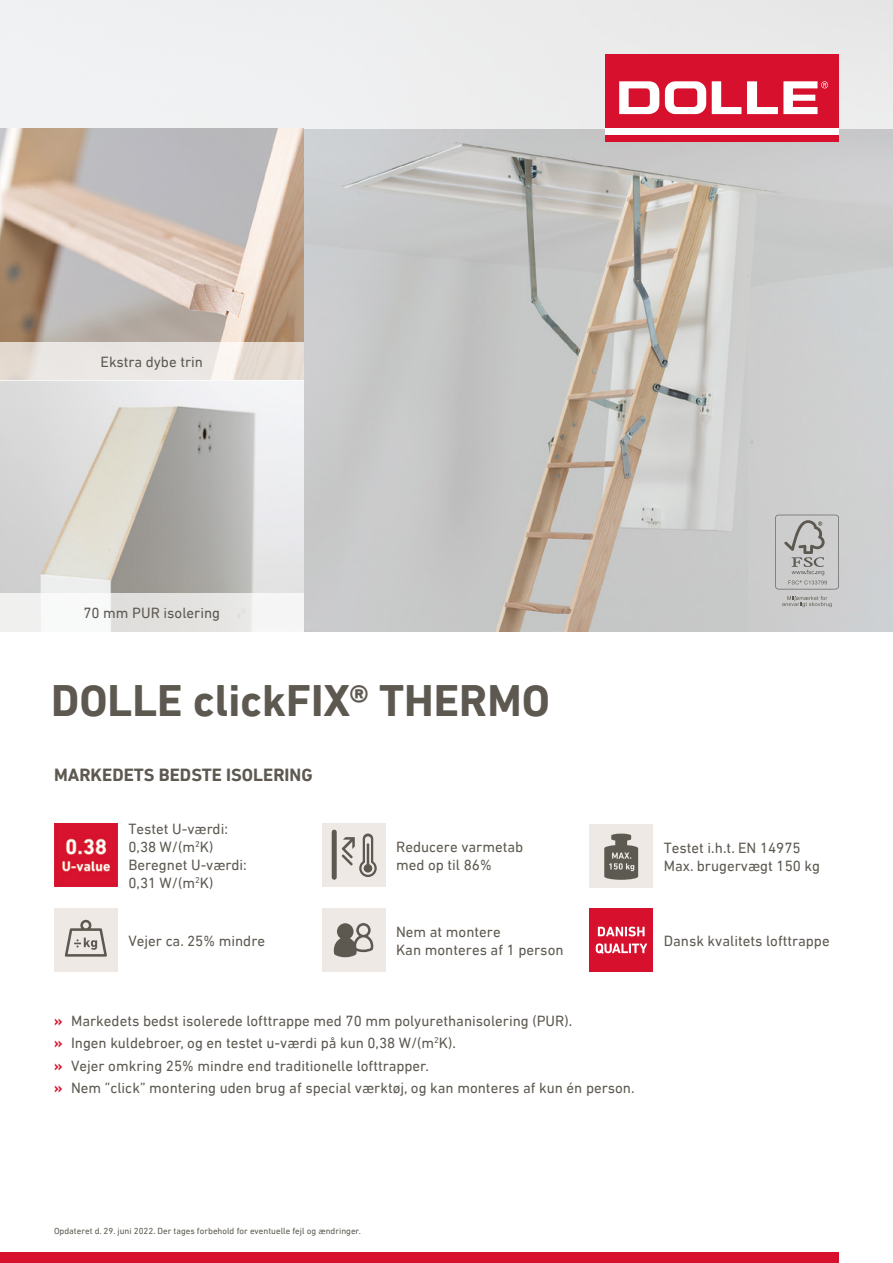
<style>
.page{position:relative;width:893px;height:1263px;background:#fff}
.page>*{position:absolute;margin:0;border:0;box-sizing:border-box;transform-origin:0 0}
.t1{font:700 45px "DIN Next LT Pro";color:#5d5951}
.t2{font:700 18px "DIN Next LT Pro";color:#5d5951}
.t3{font:15px/18px "DIN Next LT Pro";color:#5d5951}
.t4{font:9px "DIN Next LT Pro";color:#5d5951}
.s1{font-weight:700;color:#d7102d}
</style>
<div class="page">
<img style="left:54px;top:823px;width:64px;height:64px">
<img style="left:304px;top:128px;width:589px;height:503px">
<div style="left:0;top:0;width:893px;height:128px;background:#eeeef0"></div>
<div style="left:322px;top:908px;width:63px;height:64px;background:#eee9e5"></div>
<svg style="left:334px;top:923px;width:39px;height:34px"></svg>
<div style="left:589px;top:908px;width:64px;height:64px;background:#d7102d"></div>
<svg style="left:598px;top:926px;width:47px;height:10px"></svg>
<svg style="left:596px;top:943px;width:51px;height:11px"></svg>
<div style="left:54px;top:908px;width:64px;height:64px;background:#eee9e5"></div>
<svg style="left:65px;top:920px;width:42px;height:37px"></svg>
<img style="left:0;top:128px;width:304px;height:465px">
<svg style="left:0;top:343px;width:304px;height:38px;background:#e9e4df"></svg>
<svg style="left:0;top:593px;width:253px;height:38px;fill:#e8e7e5"></svg>
<svg style="left:782px;top:596px;width:50px;height:11px"></svg>
<svg style="left:775px;top:515px;width:64px;height:74px;background:#bdbdbc"></svg>
<div style="left:589px;top:824px;width:64px;height:64px;background:#eee9e5"></div>
<svg style="left:604px;top:834px;width:34px;height:46px"></svg>
<div style="left:322px;top:823px;width:63px;height:64px;background:#eee9e5"></div>
<div style="left:332px;top:830px;width:5px;height:50px;background:#5d5951;border-radius:3px"></div>
<svg style="left:342px;top:833px;width:35px;height:44px"></svg>
<div style="left:605px;top:54px;width:234px;height:87px;background:#d7102d"></div>
<div style="left:605px;top:128px;width:234px;height:6px;background:#fff"></div>
<svg style="left:619px;top:81px;width:209px;height:33px"></svg>
<div style="left:0;top:1252px;width:839px;height:11px;background:#d7102d"></div>
<p class="t3" style="left:101px;top:353px;width:104px">Ekstra dybe trin</p>
<p class="t3" style="left:83px;top:604px;width:138px">70 mm PUR isolering</p>
<h1 class="t1" style="left:51px;top:675px;width:500px">DOLLE clickFIX® THERMO</h1>
<p class="t2" style="left:54px;top:764px;width:260px">MARKEDETS BEDSTE ISOLERING</p>
<p class="t3" style="left:128px;top:819px;width:120px">Testet U-værdi:<br>0,38 W/(m<sup>2</sup>K)<br>Beregnet U-værdi:<br>0,31 W/(m<sup>2</sup>K)</p>
<p class="t3" style="left:396px;top:838px;width:129px">Reducere varmetab med op til 86%</p>
<p class="t3" style="left:664px;top:838px;width:158px">Testet i.h.t. EN 14975<br>Max. brugervægt 150 kg</p>
<p class="t3" style="left:396px;top:922px;width:169px">Nem at montere<br>Kan monteres af 1 person</p>
<p class="t3" style="left:128px;top:931px;width:138px">Vejer ca. 25% mindre</p>
<p class="t3" style="left:664px;top:931px;width:167px">Dansk kvalitets lofttrappe</p>
<p class="t3" style="left:54px;top:1009px;width:582px;line-height:22.5px"><span class="s1">»</span> Markedets bedst isolerede lofttrappe med 70 mm polyurethanisolering (PUR).<br><span class="s1">»</span> Ingen kuldebroer, og en testet u-værdi på kun 0,38 W/(m<sup>2</sup>K).<br><span class="s1">»</span> Vejer omkring 25% mindre end traditionelle lofttrapper.<br><span class="s1">»</span> Nem ”click” montering uden brug af special værktøj, og kan monteres af kun én person.</p>
<p class="t4" style="left:54px;top:1226px;width:308px">Opdateret d. 29. juni 2022. Der tages forbehold for eventuelle fejl og ændringer.</p>
</div>
